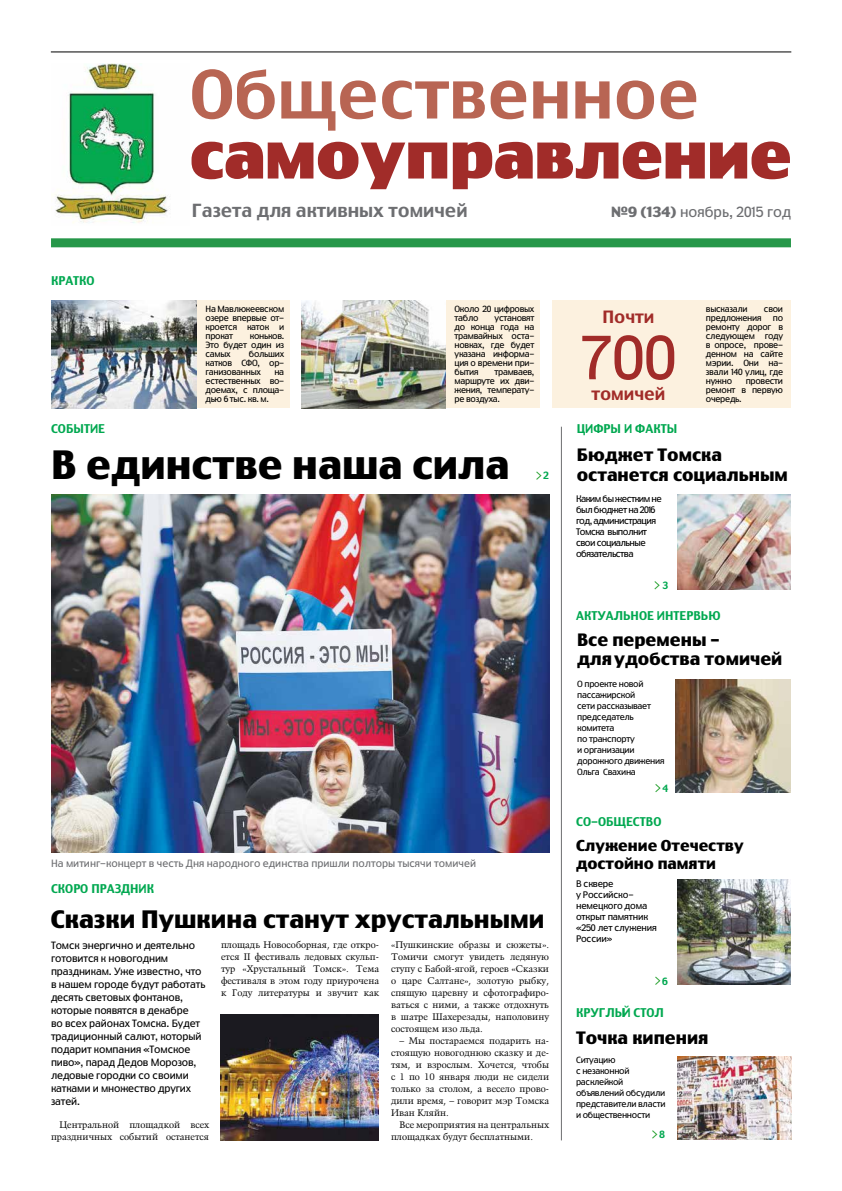
<style>
.page{position:relative;width:842px;height:1191px;background:#fff}
.page>*{position:absolute;margin:0;border:0;box-sizing:border-box;transform-origin:0 0}
.t1{font:500 66px "Truth CYR";color:#b86553}
.t2{font:900 64px "Truth CYR";letter-spacing:.005em;color:#a12c29}
.t3{font:58.9px "Truth CYR";color:#a12c29}
.t4{font:700 38.8px "Truth CYR";color:#000}
.t5{font:700 23.9px "Truth CYR";color:#000}
.t6{font:500 18px "Truth CYR";color:#6d6e71}
.t7{font:700 17px/20px "Truth CYR";color:#000}
.t8{font:500 16.9px "Truth CYR";color:#a12c29}
.t9{font:700 15px/18px "Truth CYR";color:#000}
.t10{font:14px "Truth CYR";color:#6d6e71}
.t11{font:500 12px "Truth CYR";color:#01a850}
.t12{font:10px/13px "Truth CYR";letter-spacing:-.01em;color:#000}
.t13{font:10px "Truth CYR";color:#6d6e71}
.t14{font:500 10px "Truth CYR";color:#01a850}
.t15{font:9.5px/12px "Kuenstler 480 BT";color:#000;text-align:justify}
.t16{font:9px/11px "Truth CYR";letter-spacing:-.06em;color:#000}
.t17{font:9px/11px "Truth CYR";letter-spacing:-.02em;color:#000}
.t18{font:8.5px/9px "Truth CYR";letter-spacing:-.03em;color:#000;text-align:justify}
.s1{font-weight:700}
</style>
<div class="page">
<hr style="left:51px;top:51px;width:740px;height:1px;background:#000">
<div style="left:51px;top:238px;width:740px;height:9px;background:#269749"></div>
<img style="left:55px;top:63px;width:113px;height:160px">
<img style="left:51px;top:495px;width:498px;height:357px">
<div style="left:52px;top:300px;width:238px;height:108px;background:#fcf1df"></div>
<hr style="left:561px;top:427px;width:1px;height:713px;background:#6d6e71">
<img style="left:677px;top:494px;width:114px;height:95px">
<svg style="left:654px;top:581px;width:6px;height:9px"></svg>
<img style="left:675px;top:680px;width:116px;height:112px">
<svg style="left:655px;top:784px;width:6px;height:8px"></svg>
<img style="left:677px;top:880px;width:114px;height:105px">
<svg style="left:655px;top:976px;width:6px;height:9px"></svg>
<img style="left:51px;top:300px;width:145px;height:108px">
<div style="left:552px;top:300px;width:239px;height:108px;background:#fcf1df"></div>
<div style="left:302px;top:300px;width:238px;height:108px;background:#fcf1df"></div>
<img style="left:302px;top:300px;width:143px;height:108px">
<svg style="left:652px;top:1130px;width:6px;height:9px"></svg>
<img style="left:677px;top:1056px;width:114px;height:83px">
<svg style="left:536px;top:471px;width:6px;height:9px"></svg>
<img style="left:220px;top:1014px;width:158px;height:126px">
<h1 class="t1" style="left:190px;top:55px;width:511px">Общественное</h1>
<h2 class="t2" style="left:190px;top:117px;width:603px">самоуправление</h2>
<h3 class="t11" style="left:51px;top:273px;width:45px">кратко</h3>
<h3 class="t6" style="left:192px;top:200px;width:277px">Газета для активных томичей</h3>
<h3 class="t10" style="left:611px;top:203px;width:181px"><span class="s1">№9 (134)</span> ноябрь, 2015 год</h3>
<p class="t18" style="left:206px;top:304px;width:80px">На Мавлюкеевском озере впервые от&shy;кроется каток и прокат</p>
<p class="t18" style="left:206px;top:331px;width:80px;text-indent:44px">коньков.<br>Это будет один из самых</p>
<p class="t18" style="left:206px;top:349px;width:80px;text-indent:43px">больших катков СФО, ор&shy;ганизованных</p>
<p class="t18" style="left:206px;top:367px;width:80px;text-indent:69px">на естественных во&shy;доемах, с площа&shy;дью 6 тыс. кв. м.</p>
<p class="t18" style="left:454px;top:304px;width:81px">Около 20 цифровых табло</p>
<p class="t18" style="left:454px;top:313px;width:81px;text-indent:40px">установят до конца года на трамвайных оста&shy;новках, где будет указана информа&shy;ция о времени при&shy;бытия</p>
<p class="t18" style="left:454px;top:367px;width:81px;text-indent:40px">трамваев, маршруте их дви&shy;жения, температу&shy;ре воздуха.</p>
<h3 class="t8" style="left:602px;top:306px;width:53px">Почти</h3>
<h3 class="t3" style="left:581px;top:323px;width:97px">700</h3>
<h3 class="t8" style="left:591px;top:383px;width:76px">томичей</h3>
<p class="t18" style="left:706px;top:304px;width:43px">высказали</p>
<p class="t18" style="left:764px;top:304px;width:21px">свои</p>
<p class="t18" style="left:706px;top:313px;width:57px">предложения</p>
<p class="t18" style="left:706px;top:313px;width:79px;text-indent:67px">по ремонту дорог в следующем году в опросе, прове&shy;денном на сайте мэрии. Они на&shy;звали 140 улиц, где нужно</p>
<p class="t18" style="left:706px;top:376px;width:79px;text-indent:40px">провести ремонт в первую очередь.</p>
<h3 class="t11" style="left:51px;top:421px;width:56px">собы тие</h3>
<h3 class="t11" style="left:577px;top:421px;width:99px">Цифры и факты</h3>
<h3 class="t7" style="left:577px;top:445px;width:212px">Бюджет Томска останется социальным</h3>
<p class="t16" style="left:576px;top:493px;width:87px">Каким бы жестким не был бюджет на 2016 год, администрация<br>Томска выполнит свои социальные обязательства</p>
<p class="t14" style="left:662px;top:579px;width:7px">3</p>
<h3 class="t11" style="left:576px;top:608px;width:146px">Актуальное интервью</h3>
<h3 class="t4" style="left:51px;top:442px;width:460px">В единстве наша сила</h3>
<p class="t14" style="left:543px;top:470px;width:7px">2</p>
<h3 class="t7" style="left:577px;top:630px;width:207px;line-height:19px">Все перемены –<br>для удобства томичей</h3>
<p class="t18" style="left:577px;top:678px;width:89px;line-height:11px;text-align:left">О проекте новой пассажирской<br>сети рассказывает председатель комитета<br>по транспорту<br>и организации дорожного движения<br>Ольга Свахина</p>
<p class="t14" style="left:662px;top:782px;width:7px">4</p>
<p class="t13" style="left:51px;top:857px;width:426px">На митинг-концерт в честь Дня народного единства пришли полторы тысячи томичей</p>
<h3 class="t11" style="left:51px;top:881px;width:105px">Скоро праздник</h3>
<h3 class="t5" style="left:51px;top:905px;width:495px">Сказки Пушкина станут хрустальными</h3>
<p class="t12" style="left:51px;top:938px;width:156px">Томск энергично и деятельно готовится к новогодним праздникам. Уже известно, что в нашем городе будут работать десять световых фонтанов, которые появятся в декабре<br>во всех районах Томска. Будет традиционный салют, который подарит компания «Томское пиво», парад Дедов Морозов, ледовые городки со своими катками и множество других затей.</p>
<p class="t15" style="left:51px;top:1119px;width:159px;text-align:right">Центральной площадкой всех праздничных событий останется</p>
<p class="t15" style="left:221px;top:939px;width:160px">площадь Новособорная, где откро&shy;ется II фестиваль ледовых скульп&shy;тур «Хрустальный Томск». Тема фестиваля в этом году приурочена к Году литературы и звучит как</p>
<p class="t15" style="left:391px;top:939px;width:160px">«Пушкинские образы и сюжеты».<br>Томичи смогут увидеть ледяную ступу с Бабой-ягой, героев «Сказки о царе Салтане», золотую рыбку, спящую царевну и сфотографиро&shy;ваться с ними, а также отдохнуть в шатре Шахерезады, наполовину состоящем изо льда.</p>
<p class="t15" style="left:391px;top:1035px;width:160px;text-indent:9px">– Мы постараемся подарить на&shy;стоящую новогоднюю сказку и де&shy;тям, и взрослым. Хочется, чтобы с 1 по 10 января люди не сидели только за столом, а весело прово&shy;дили время, – говорит мэр Томска Иван Кляйн.</p>
<p class="t15" style="left:391px;top:1119px;width:159px;text-indent:9px">Все мероприятия на центральных площадках будут бесплатными.</p>
<h3 class="t11" style="left:576px;top:814px;width:87px">Со-общество</h3>
<h3 class="t9" style="left:576px;top:836px;width:169px">Служение Отечеству достойно памяти</h3>
<p class="t17" style="left:576px;top:878px;width:82px">В сквере<br>у Российско&shy;немецкого дома открыт памятник «250 лет служения<br>России»</p>
<p class="t14" style="left:662px;top:975px;width:7px">6</p>
<h3 class="t11" style="left:576px;top:1005px;width:89px">Круглый стол</h3>
<p class="t18" style="left:576px;top:1054px;width:91px;line-height:11px;text-align:left">Ситуацию<br>с незаконной расклейкой объявлений обсудили представители власти и общественности</p>
<p class="t14" style="left:659px;top:1128px;width:7px">8</p>
<h3 class="t7" style="left:576px;top:1028px;width:134px">Точка кипения</h3>
</div>
